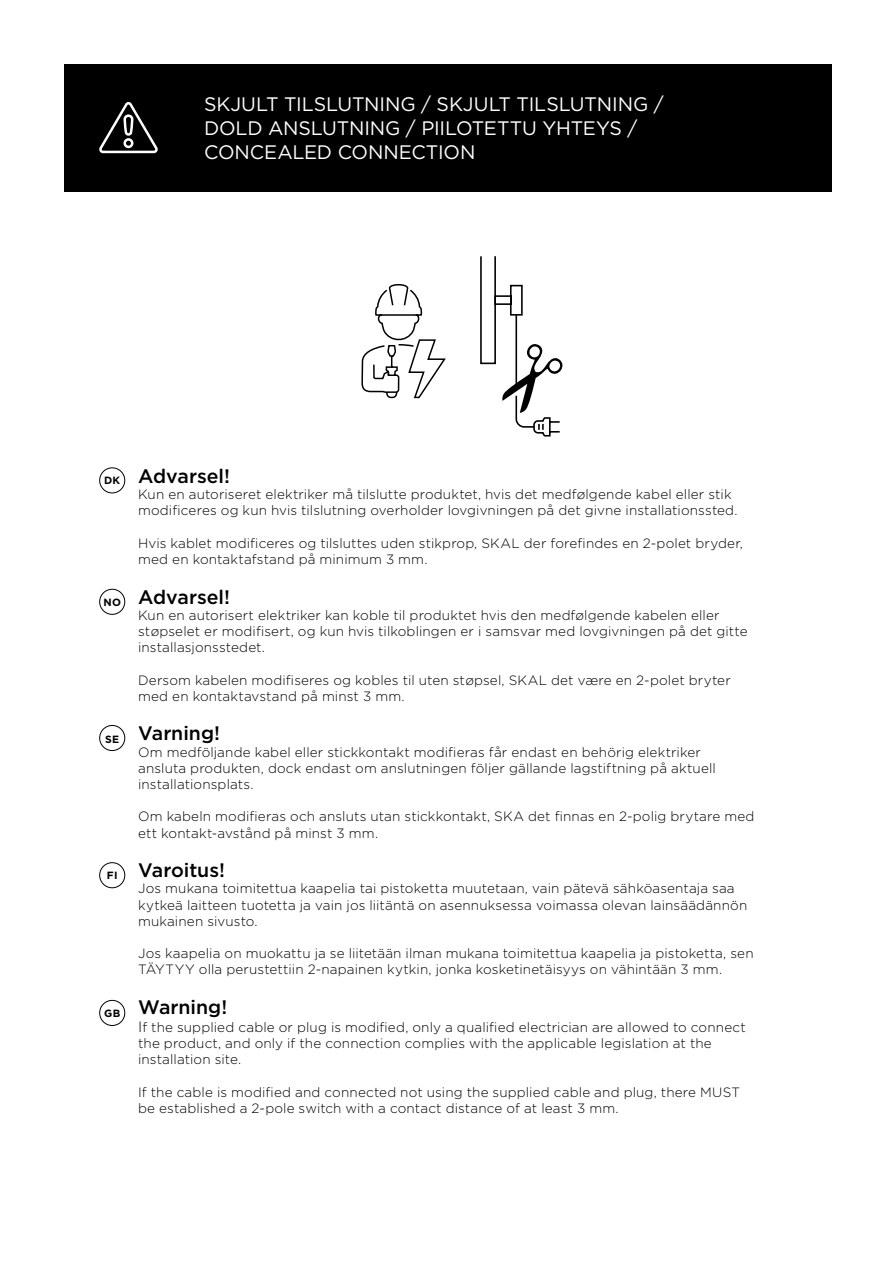
<style>
.page{position:relative;width:893px;height:1263px;background:#fff}
.page>*{position:absolute;margin:0;border:0;box-sizing:border-box;transform-origin:0 0}
.t1{font:19.5px/24px "Gotham";letter-spacing:-.005em;color:#fff}
.t2{font:500 19.5px "Gotham";letter-spacing:-.005em;color:#000}
.t3{font:300 13.5px/16.2px "Gotham";letter-spacing:.01em;color:#000}
.t4{font:700 10.5px "Gotham";letter-spacing:.03em;color:#000}
.s1{font-size:15px}
</style>
<div class="page">
<div style="left:64px;top:64px;width:767px;height:127px;background:#000"></div>
<svg style="left:362px;top:284px;width:84px;height:115px"></svg>
<div style="left:480px;top:255px;width:16px;height:109px;border:2px solid #000"></div>
<svg style="left:494px;top:284px;width:69px;height:153px"></svg>
<svg style="left:100px;top:102px;width:58px;height:52px"></svg>
<div style="left:99px;top:467px;width:26px;height:26px;border:1px solid #000;border-radius:50%"></div>
<div style="left:99px;top:589px;width:26px;height:26px;border:1px solid #000;border-radius:50%"></div>
<div style="left:99px;top:725px;width:26px;height:26px;border:1px solid #000;border-radius:50%"></div>
<div style="left:99px;top:862px;width:26px;height:26px;border:1px solid #000;border-radius:50%"></div>
<div style="left:99px;top:1000px;width:26px;height:26px;border:1px solid #000;border-radius:50%"></div>
<h1 class="t1" style="left:204px;top:92px;width:461px">SKJULT TILSLUTNING / SKJULT TILSLUTNING /<br>DOLD ANSLUTNING / PIILOTETTU YHTEYS /<br>CONCEALED CONNECTION</h1>
<p class="t4" style="left:104px;top:473px;width:18px">DK</p>
<p class="t4" style="left:103px;top:596px;width:19px">NO</p>
<p class="t4" style="left:105px;top:732px;width:16px">SE</p>
<p class="t4" style="left:107px;top:868px;width:12px">FI</p>
<p class="t4" style="left:104px;top:1006px;width:18px">GB</p>
<h1 class="t2" style="left:138px;top:463px;width:93px">Advarsel!</h1>
<p class="t3" style="left:138px;top:486px;width:601px">Kun en autoriseret elektriker må tilslutte produktet, hvis det medfølgende kabel eller stik modificeres og kun hvis tilslutning overholder lovgivningen på det givne installationssted.</p>
<p class="t3" style="left:138px;top:534px;width:606px">Hvis kablet modificeres og tilsluttes uden stikprop, SKAL der forefindes en 2-polet bryder, med en kontaktafstand på minimum 3 mm.</p>
<h1 class="t2" style="left:138px;top:584px;width:93px">Advarsel!</h1>
<p class="t3" style="left:138px;top:606px;width:611px">Kun en autorisert elektriker kan koble til produktet hvis den medfølgende kabelen eller støpselet er modifisert, og kun hvis tilkoblingen er i samsvar med lovgivningen på det gitte installasjonsstedet.</p>
<p class="t3" style="left:138px;top:671px;width:594px">Dersom kabelen modifiseres og kobles til uten støpsel, SKAL det være en 2-polet bryter med en kontaktavstand på minst 3 mm.</p>
<h1 class="t2" style="left:138px;top:721px;width:83px">Varning!</h1>
<p class="t3" style="left:138px;top:743px;width:579px">Om medföljande kabel eller stickkontakt modifieras får endast en behörig elektriker ansluta produkten, dock endast om anslutningen följer gällande lagstiftning på aktuell installationsplats.</p>
<p class="t3" style="left:138px;top:808px;width:618px">Om kabeln modifieras och ansluts utan stickkontakt, SKA det finnas en 2-polig brytare med ett kontakt-avstånd på minst 3 mm.</p>
<h1 class="t2" style="left:138px;top:857px;width:88px">Varoitus!</h1>
<p class="t3" style="left:138px;top:880px;width:611px">Jos mukana toimitettua kaapelia tai pistoketta muutetaan, vain pätevä sähköasentaja saa kytkeä laitteen tuotetta ja vain jos liitäntä on asennuksessa voimassa olevan lainsäädännön mukainen sivusto.</p>
<p class="t3" style="left:138px;top:945px;width:617px">Jos kaapelia on muokattu ja se liitetään ilman mukana toimitettua kaapelia ja pistoketta, sen<br>TÄYTYY olla perustettiin 2-napainen kytkin, jonka kosketinetäisyys on vähintään 3 mm.</p>
<h1 class="t2" style="left:138px;top:994px;width:91px">Warning!</h1>
<p class="t3" style="left:138px;top:1019px;width:609px"><span class="s1">I</span>f the supplied cable or plug is modified, only a qualified electrician are allowed to connect the product, and only if the connection complies with the applicable legislation at the installation site.</p>
<p class="t3" style="left:138px;top:1083px;width:604px">If the cable is modified and connected not using the supplied cable and plug, there MUST be established a 2-pole switch with a contact distance of at least 3 mm.</p>
</div>
